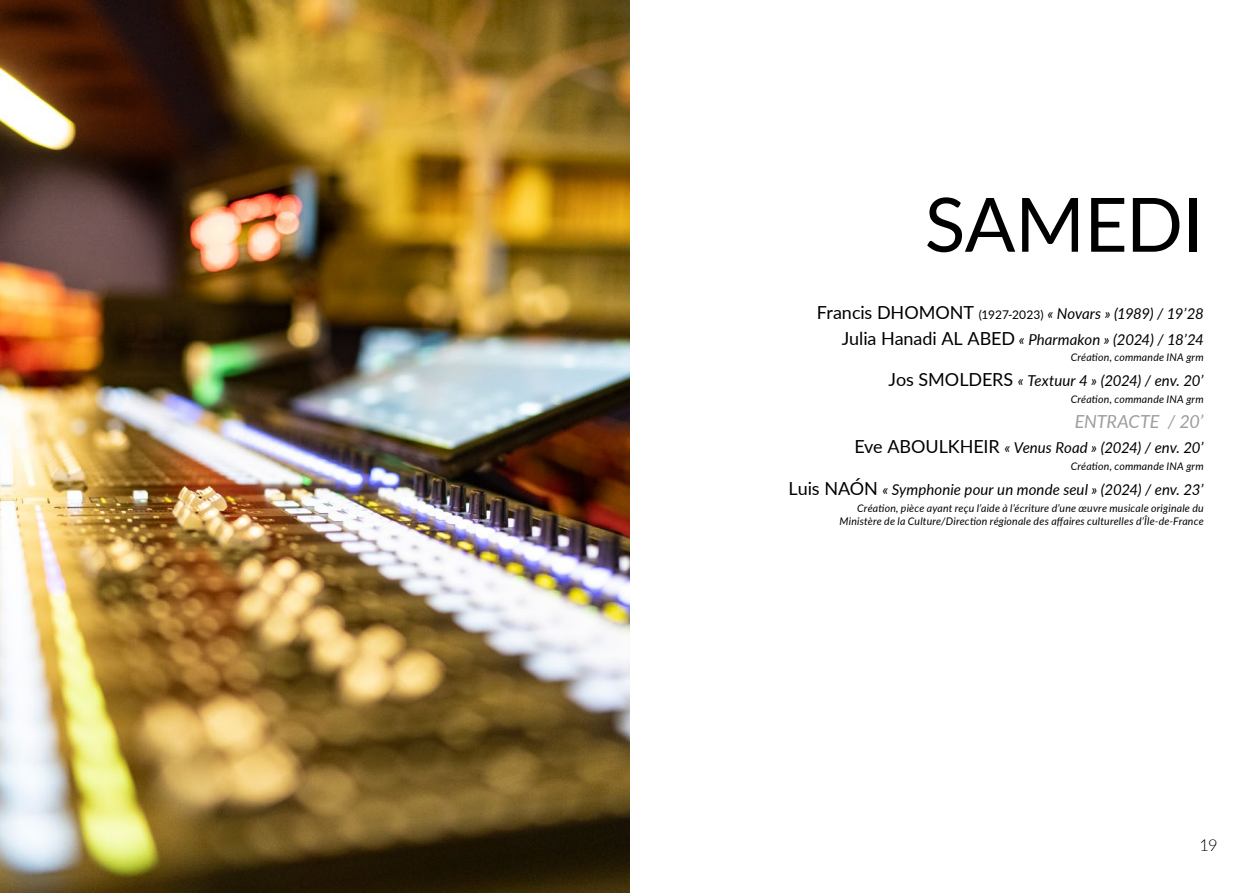
<style>
.page{position:relative;width:1259px;height:893px;background:#fff}
.page>*{position:absolute;margin:0;border:0;box-sizing:border-box;transform-origin:0 0}
.t1{font:75px "Lato";letter-spacing:-.01em;color:#000}
.t2{font:italic 18px "Lato";letter-spacing:-.005em;color:#9c9e9f}
.t3{font:300 16.5px "Lato";color:#000}
.t4{font:italic 15px "Lato";letter-spacing:.005em;color:#000}
.t5{font:italic 15px/25.2px "Lato";letter-spacing:-.015em;color:#000;text-align:right}
.t6{font:italic 10.5px/13.5px "Lato";letter-spacing:.02em;color:#000;text-align:right}
.s1{font-style:normal;font-size:18px}
.s2{font-style:normal;font-size:12px}
</style>
<div class="page">
<img style="left:0;top:0;width:629px;height:893px">
<h1 class="t1" style="left:924px;top:171px;width:280px">SAMEDI</h1>
<h3 class="t5" style="left:817px;top:301px;width:388px"><span class="s1">Francis DHOMONT</span> <span class="s2">(1927-2023)</span> « Novars » (1989) / 19’28<br><span class="s1">Julia Hanadi AL ABED</span> « Pharmakon » (2024) / 18’24</h3>
<p class="t6" style="left:1070px;top:350px;width:134px">Création, commande INA grm</p>
<h3 class="t4" style="left:888px;top:370px;width:317px"><span class="s1">Jos SMOLDERS</span> « Textuur 4 » (2024) / env. 20’</h3>
<p class="t6" style="left:1070px;top:392px;width:134px">Création, commande INA grm</p>
<h2 class="t2" style="left:1074px;top:409px;width:130px">ENTRACTE / 20’</h2>
<h3 class="t4" style="left:854px;top:437px;width:351px"><span class="s1">Eve ABOULKHEIR</span> « Venus Road » (2024) / env. 20’</h3>
<p class="t6" style="left:1070px;top:459px;width:134px">Création, commande INA grm</p>
<h3 class="t4" style="left:788px;top:479px;width:416px"><span class="s1">Luis NAÓN</span> « Symphonie pour un monde seul » (2024) / env. 23’</h3>
<p class="t6" style="left:839px;top:500px;width:366px">Création, pièce ayant reçu l’aide à l’écriture d’une œuvre musicale originale du<br>Ministère de la Culture/Direction régionale des affaires culturelles d’Île-de-France</p>
<h3 class="t3" style="left:1199px;top:834px;width:20px">19</h3>
</div>
